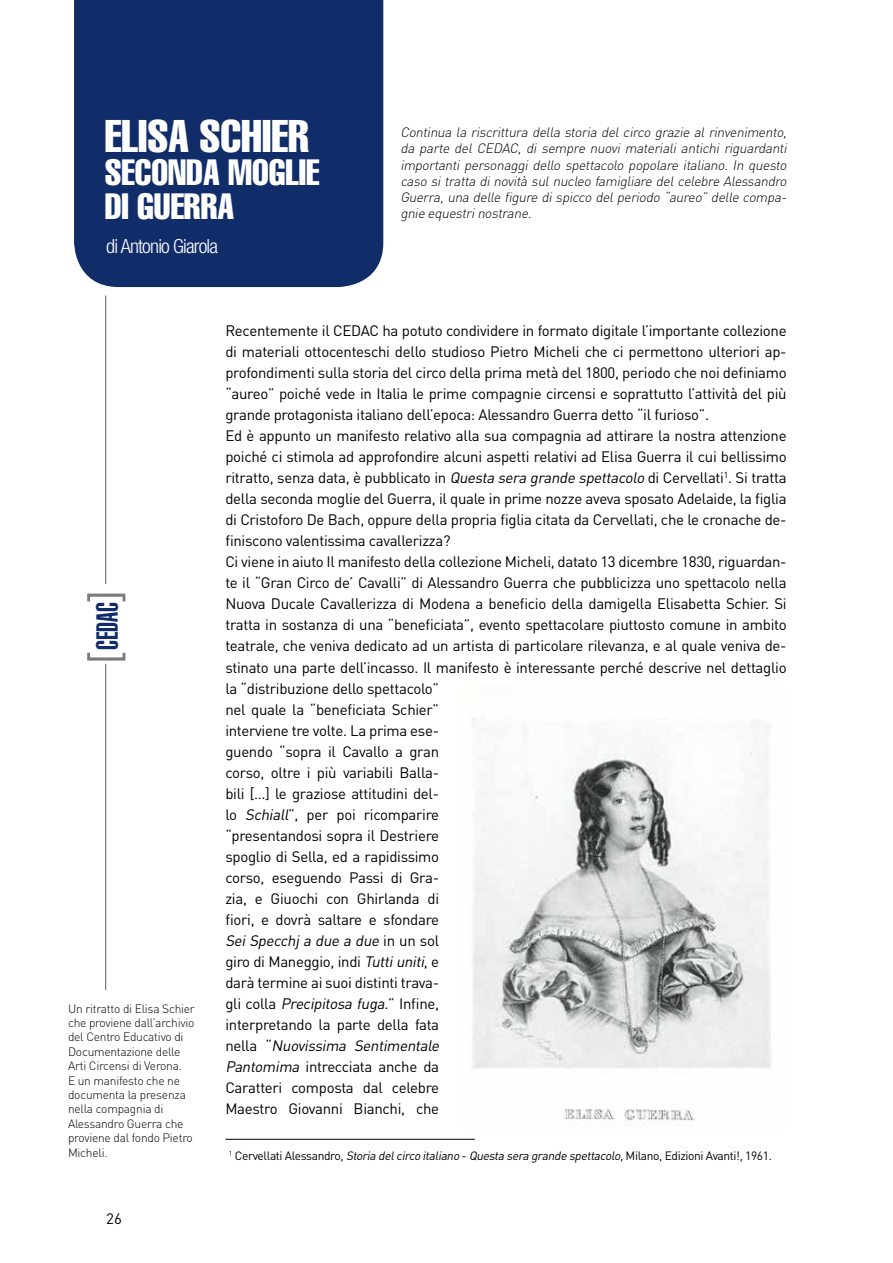
<style>
.page{position:relative;width:893px;height:1263px;background:#fff}
.page>*{position:absolute;margin:0;border:0;box-sizing:border-box;transform-origin:0 0}
.t1{font:extra-condensed 45px "Helvetica";color:#fff}
.t2{font:extra-condensed 36px/33px "Helvetica";color:#fff}
.t3{font:900 extra-condensed 30px "Helvetica";color:#102d69}
.t4{font:300 condensed 19.5px "Helvetica Neue";letter-spacing:-.04em;color:#fff;scale:1.04 1}
.t5{font:15px/21px "DIN";letter-spacing:-.02em;color:#000}
.t6{font:italic 300 13.5px/16.2px "DIN";color:#000;text-align:justify}
.t7{font:300 12px/14.4px "DIN";letter-spacing:-.02em;color:#000}
.t8{font:12px "DIN";letter-spacing:-.03em;color:#000}
.s1{font-style:italic}
</style>
<div class="page">
<hr style="left:105px;top:295px;width:1px;height:289px;background:#706f6f">
<hr style="left:105px;top:664px;width:1px;height:326px;background:#706f6f">
<div style="left:74px;top:0;width:309px;height:287px;background:#102d69"></div>
<svg style="left:87px;top:653px;width:38px;height:8px"></svg>
<svg style="left:87px;top:594px;width:38px;height:7px"></svg>
<img style="left:472px;top:717px;width:299px;height:410px">
<hr style="left:225px;top:1139px;width:250px;height:1px;background:#000">
<h1 class="t1" style="left:105px;top:108px;width:206px">ELISA SCHIER</h1>
<h2 class="t2" style="left:105px;top:156px;width:216px">SECONDA MOGLIE<br>DI GUERRA</h2>
<h3 class="t4" style="left:106px;top:235px;width:109px">di Antonio Giarola</h3>
<p class="t6" style="left:400px;top:124px;width:391px">Continua la riscrittura della storia del circo grazie al rinvenimento, da parte del CEDAC, di sempre nuovi materiali antichi riguardanti importanti personaggi dello spettacolo popolare italiano. In questo caso si tratta di novità sul nucleo famigliare del celebre Alessandro Guerra, una delle figure di spicco del periodo “aureo” delle compa&shy;gnie equestrinostrane.</p>
<h3 class="t3" style="left:90px;top:650px;width:50px;rotate:-90deg">CEDAC</h3>
<p class="t7" style="left:68px;top:1001px;width:128px">Un ritratto di Elisa Schier che proviene dall’archivio del Centro Educativo di<br>Documentazione delle<br>Arti Circensi di Verona.<br>E un manifesto che ne documenta la presenza nella compagnia di<br>Alessandro Guerra che proviene dal fondo Pietro<br>Micheli.</p>
<p class="t5" style="left:106px;top:1208px;width:17px">26</p>
<p class="t5" style="left:225px;top:320px;width:563px">Recentemente il CEDAC ha potuto condividere in formato digitale l’importante collezione di materiali ottocenteschi dello studioso Pietro Micheli che ci permettono ulteriori ap&shy;profondimenti sulla storia del circo della prima metà del 1800, periodo che noi definiamo “aureo” poiché vede in Italia le prime compagnie circensi e soprattutto l’attività del più grande protagonista italiano dell’epoca: Alessandro Guerra detto “il furioso”.<br>Ed è appunto un manifesto relativo alla sua compagnia ad attirare la nostra attenzione poiché ci stimola ad approfondire alcuni aspetti relativi ad Elisa Guerra il cui bellissimo ritratto, senza data, è pubblicato in <span class="s1">Questa sera grande spettacolo</span> di Cervellati<sup>1</sup>. Si tratta della seconda moglie del Guerra, il quale in prime nozze aveva sposato Adelaide, la figlia di Cristoforo De Bach, oppure della propria figlia citata da Cervellati, che le cronache de&shy;finiscono valentissima cavallerizza?<br>Ci viene in aiuto Il manifesto della collezione Micheli, datato 13 dicembre 1830, riguardan&shy;te il “Gran Circo de’ Cavalli” di Alessandro Guerra che pubblicizza uno spettacolo nella Nuova Ducale Cavallerizza di Modena a beneficio della damigella Elisabetta Schier. Si tratta in sostanza di una “beneficiata”, evento spettacolare piuttosto comune in ambito teatrale, che veniva dedicato ad un artista di particolare rilevanza, e al quale veniva de&shy;stinato una parte dell’incasso. Il manifesto è interessante perché descrive nel dettaglio la “distribuzione dello spettacolo”<br>nel quale la “beneficiata Schier”<br>interviene tre volte. La prima ese-<br>guendo “sopra il Cavallo a gran<br>corso, oltre i più variabili Balla-<br>bili […] le graziose attitudini del-<br>lo <span class="s1">Schiall</span>”, per poi ricomparire<br>“presentandosi sopra il Destriere<br>spoglio di Sella, ed a rapidissimo<br>corso, eseguendo Passi di Gra-<br>zia, e Giuochi con Ghirlanda di<br>fiori, e dovrà saltare e sfondare<br><span class="s1">SeiSpecchj a due a due</span> i n u n s o l<br>giro di Maneggio, indi <span class="s1">Tuttiuniti</span>, e<br>darà termine ai suoi distinti trava-<br>g l i co l la <span class="s1">Precipitosa fuga</span>. ” I n fi n e ,<br>interpretando la parte della fata<br>n e l l a “ <span class="s1">Nuovissima Sentimentale<br>Pantomima</span> intrecciata anche da<br>Caratteri composta dal celebre<br>Maestro Giovanni Bianchi, che</p>
<p class="t8" style="left:229px;top:1148px;width:545px"><sup>1</sup> Cervellati Alessandro, <span class="s1">Storia delcirco italiano</span> - <span class="s1">Questa sera grande spettacolo</span>, Milano, Edizioni Avanti!, 1961.</p>
</div>
